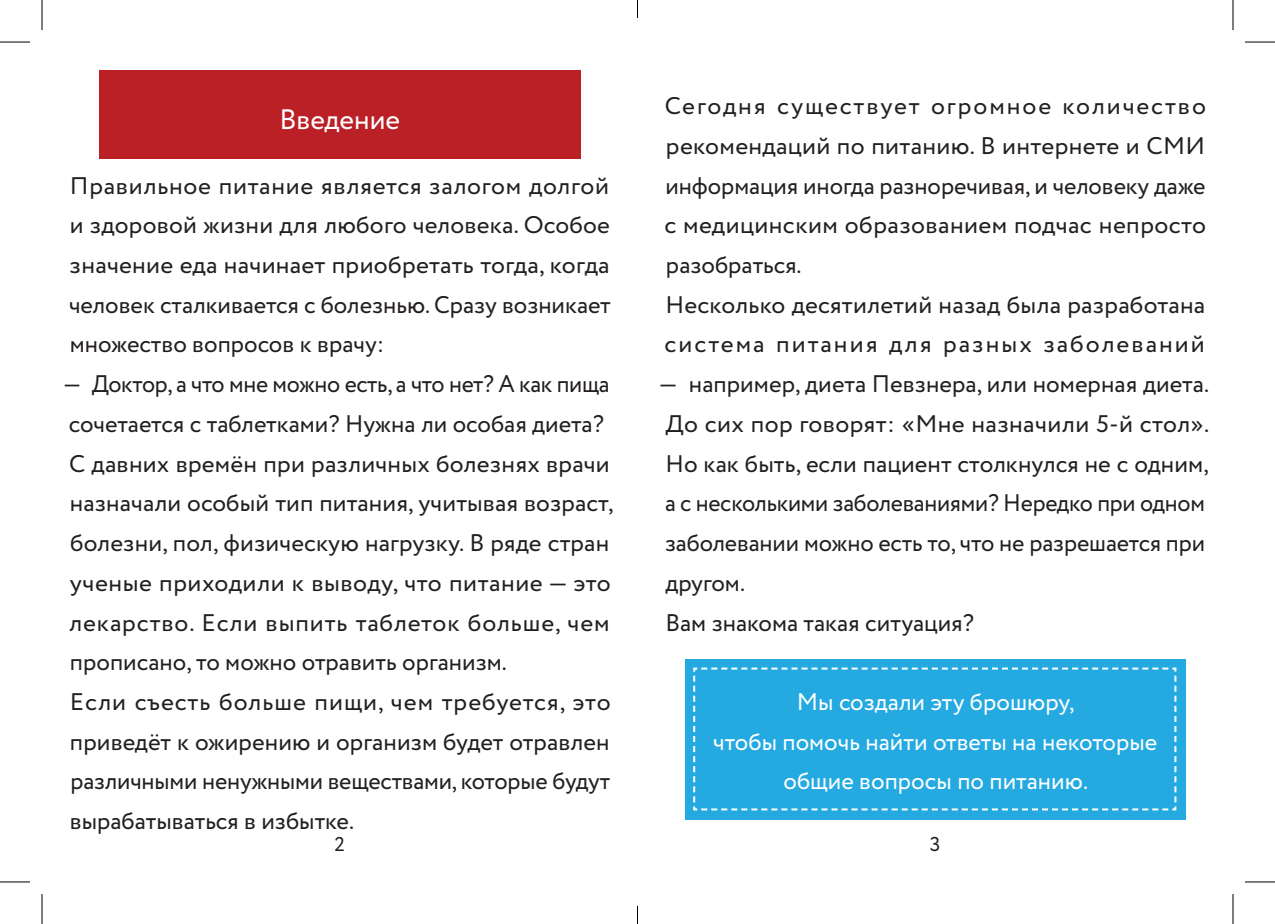
<style>
.page{position:relative;width:1275px;height:924px;background:#fff}
.page>*{position:absolute;margin:0;border:0;box-sizing:border-box;transform-origin:0 0}
.t1{font:28px "Circe";color:#fff}
.t2{font:24px/39.6px "Circe";color:#231f20}
.t3{font:24px/39.6px "Circe";color:#fff;text-align:center}
.t4{font:20px "Circe";color:#231f20}
</style>
<div class="page">
<div style="left:685px;top:658px;width:500px;height:160px;background:#24aae1"></div>
<div style="left:99px;top:70px;width:481px;height:89px;background:#bc2027"></div>
<svg style="left:693px;top:667px;width:484px;height:144px"></svg>
<hr style="left:0;top:42px;width:30px;height:1px;background:#000">
<hr style="left:1245px;top:42px;width:30px;height:1px;background:#000">
<hr style="left:0;top:881px;width:30px;height:1px;background:#000">
<hr style="left:1245px;top:881px;width:30px;height:1px;background:#000">
<hr style="left:42px;top:0;width:1px;height:30px;background:#000">
<hr style="left:42px;top:893px;width:1px;height:30px;background:#000">
<hr style="left:1232px;top:0;width:1px;height:30px;background:#000">
<hr style="left:1232px;top:893px;width:1px;height:30px;background:#000">
<svg style="left:637px;top:0;width:1px;height:18px"></svg>
<svg style="left:637px;top:905px;width:1px;height:18px"></svg>
<p class="t1" style="left:279px;top:101px;width:122px">Введение</p>
<p class="t2" style="left:69px;top:166px;width:543px;text-align:justify">Правильное питание является залогом долгой и здоровой жизни для любого человека. Особое значение еда начинает приобретать тогда, когда человек сталкивается с болезнью. Сразу возникает множество вопросов к врачу:</p>
<p class="t2" style="left:63px;top:365px;width:552px">— Доктор, а что мне можно есть, а что нет? А как пища сочетается с таблетками? Нужна ли особая диета?<br>С давних времён при различных болезнях врачи назначали особый тип питания, учитывая возраст, болезни, пол, физическую нагрузку. В ряде стран ученые приходили к выводу, что питание — это лекарство. Если выпить таблеток больше, чем прописано, то можно отравить организм.<br>Если съесть больше пищи, чем требуется, это приведёт к ожирению и организм будет отравлен различными ненужными веществами, которые будут вырабатываться в избытке.</p>
<p class="t2" style="left:664px;top:87px;width:543px">Сегодня существует огромное количество рекомендаций по питанию. В интернете и СМИ информация иногда разноречивая, и человеку даже с медицинским образованием подчас непросто разобраться.<br>Несколько десятилетий назад была разработана система питания для разных заболеваний</p>
<p class="t2" style="left:658px;top:365px;width:552px">— например, диета Певзнера, или номерная диета.<br>До сих пор говорят: «Мне назначили 5‑й стол».<br>Но как быть, если пациент столкнулся не с одним, а с несколькими заболеваниями? Нередко при одном заболевании можно есть то, что не разрешается при другом.<br>Вам знакома такая ситуация?</p>
<p class="t3" style="left:713px;top:682px;width:446px">Мы создали эту брошюру,<br>чтобы помочь найти ответы на некоторые общие вопросы по питанию.</p>
<p class="t4" style="left:334px;top:830px;width:12px">2</p>
<p class="t4" style="left:930px;top:830px;width:12px">3</p>
</div>
